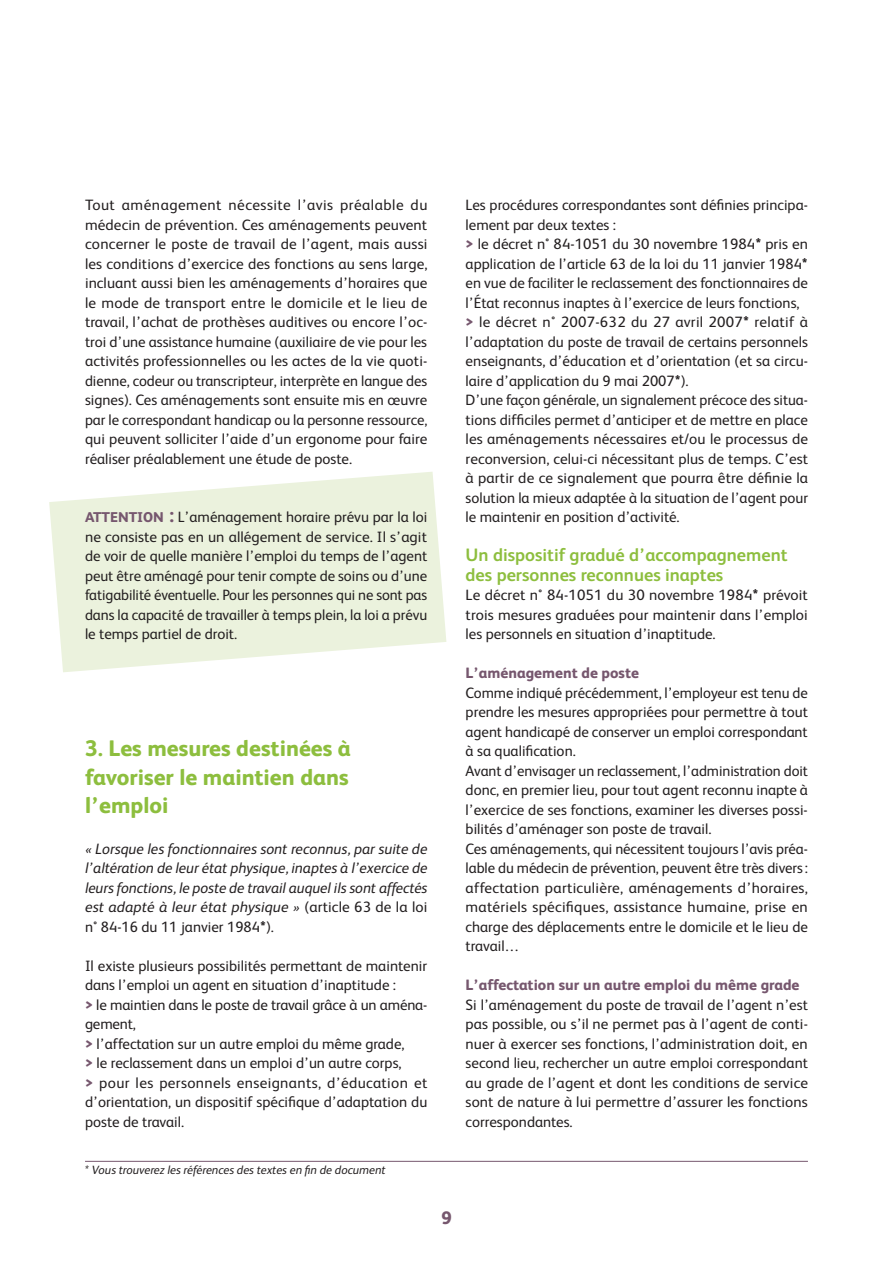
<style>
.page{position:relative;width:893px;height:1263px;background:#fff}
.page>*{position:absolute;margin:0;border:0;box-sizing:border-box;transform-origin:0 0}
.t1{font:800 22.5px/28.5px "FS Albert";color:#8dbe3e;text-align:justify}
.t2{font:700 18px/19.5px "FS Albert";color:#8dbe3e}
.t3{font:800 18px "FS Albert";color:#76576e}
.t4{font:15px/19.5px "FS Albert";color:#231f20;text-align:justify}
.t5{font:italic 15px/19.5px "FS Albert";letter-spacing:-.005em;color:#231f20;text-align:justify}
.t6{font:800 15px "FS Albert";color:#76576e}
.t7{font:italic 12px "FS Albert";color:#231f20}
.s1{font-weight:800;font-size:14.1px;color:#76576e}
.s2{font-weight:800;font-size:20.25px;color:#76576e}
.s3{font-style:normal}
.s4{font-weight:800;font-style:normal}
.s5{font-weight:800;color:#76576e}
.s6{font-weight:800}
</style>
<div class="page">
<svg style="left:49px;top:472px;width:397px;height:200px;fill:#ebf2dd"></svg>
<hr style="left:85px;top:1161px;width:723px;height:1px;background:#76576e">
<p class="t4" style="left:85px;top:195px;width:344px">Tout aménagement nécessite l’avis préalable du médecin de prévention. Ces aménagements peuvent concerner le poste de travail de l’agent, mais aussi les conditions d’exercice des fonctions au sens large, incluant aussi bien les aménagements d’horaires que le mode de transport entre le domicile et le lieu de travail, l’achat de prothèses auditives ou encore l’oc&shy;troi d’une assistance humaine (auxiliaire de vie pour les activités professionnelles ou les actes de la vie quoti&shy;dienne, codeur ou transcripteur, interprète en langue des signes). Ces aménagements sont ensuite mis en œuvre par le correspondant handicap ou la personne ressource, qui peuvent solliciter l’aide d’un ergonome pour faire réaliser préalablement une étude de poste.</p>
<p class="t4" style="left:85px;top:507px;width:344px"><span class="s1">ATTENTION</span> <span class="s2">:</span> L’aménagement horaire prévu par la loi ne consiste pas en un allégement de service. Il s’agit de voir de quelle manière l’emploi du temps de l’agent peut être aménagé pour tenir compte de soins ou d’une fatigabilité éventuelle. Pour les personnes qui ne sont pas dans la capacité de travailler à temps plein, la loi a prévu le temps partiel de droit.</p>
<h1 class="t1" style="left:85px;top:734px;width:267px">3. Les mesures destinées à favoriser le maintien dans l’emploi</h1>
<p class="t5" style="left:85px;top:839px;width:344px">« Lorsque les fonctionnaires sont reconnus, par suite de l’altération de leur état physique, inaptes à l’exercice de leurs fonctions, le poste de travail auquel ils sont affectés est adapté à leur état physique » <span class="s3">(article 63 de la loi n° 84-16 du 11 janvier 1984</span><span class="s4">*</span><span class="s3">).</span></p>
<p class="t4" style="left:85px;top:956px;width:344px;text-align:left">Il existe plusieurs possibilités permettant de maintenir dans l’emploi un agent en situation d’inaptitude :<br><span class="s5">&gt;</span> le maintien dans le poste de travail grâce à un aména&shy;gement,<br><span class="s5">&gt;</span> l’affectation sur un autre emploi du même grade,<br><span class="s5">&gt;</span> le reclassement dans un emploi d’un autre corps,<br><span class="s5">&gt;</span> pour les personnels enseignants, d’éducation et d’orientation, un dispositif spécifique d’adaptation du poste de travail.</p>
<p class="t7" style="left:85px;top:1163px;width:302px">* Vous trouverez les références des textes en fin de document</p>
<p class="t3" style="left:441px;top:1207px;width:12px">9</p>
<p class="t4" style="left:466px;top:195px;width:344px;text-align:left">Les procédures correspondantes sont définies principa&shy;lement par deux textes :<br><span class="s5">&gt;</span> le décret n° 84-1051 du 30 novembre 1984<span class="s6">*</span> pris en application de l’article 63 de la loi du 11 janvier 1984<span class="s6">* </span>en vue de faciliter le reclassement des fonctionnaires de l’État reconnus inaptes à l’exercice de leurs fonctions, <span class="s5">&gt;</span> le décret n° 2007-632 du 27 avril 2007<span class="s6">*</span> relatif à l’adaptation du poste de travail de certains personnels enseignants, d’éducation et d’orientation (et sa circu&shy;laire d’application du 9 mai 2007<span class="s6">*</span>).<br>D’une façon générale, un signalement précoce des situa&shy;tions difficiles permet d’anticiper et de mettre en place les aménagements nécessaires et/ou le processus de reconversion, celui-ci nécessitant plus de temps. C’est à partir de ce signalement que pourra être définie la solution la mieux adaptée à la situation de l’agent pour le maintenir en position d’activité.</p>
<p class="t2" style="left:466px;top:545px;width:323px">Un dispositif gradué d’accompagnement des personnes reconnues inaptes</p>
<p class="t4" style="left:466px;top:585px;width:344px">Le décret n° 84-1051 du 30 novembre 1984<span class="s6">*</span> prévoit trois mesures graduées pour maintenir dans l’emploi les personnels en situation d’inaptitude.</p>
<p class="t6" style="left:466px;top:664px;width:175px">L’aménagement de poste</p>
<p class="t4" style="left:466px;top:683px;width:344px;text-align:left">Comme indiqué précédemment, l’employeur est tenu de prendre les mesures appropriées pour permettre à tout agent handicapé de conserver un emploi correspondant à sa qualification.<br>Avant d’envisager un reclassement, l’administration doit donc, en premier lieu, pour tout agent reconnu inapte à l’exercice de ses fonctions, examiner les diverses possi&shy;bilités d’aménager son poste de travail.<br>Ces aménagements, qui nécessitent toujours l’avis préa&shy;lable du médecin de prévention, peuvent être très divers: affectation particulière, aménagements d’horaires, matériels spécifiques, assistance humaine, prise en charge des déplacements entre le domicile et le lieu de travail…</p>
<p class="t6" style="left:466px;top:976px;width:335px">L’affectation sur un autre emploi du même grade</p>
<p class="t4" style="left:466px;top:995px;width:344px">Si l’aménagement du poste de travail de l’agent n’est pas possible, ou s’il ne permet pas à l’agent de conti&shy;nuer à exercer ses fonctions, l’administration doit, en second lieu, rechercher un autre emploi correspondant au grade de l’agent et dont les conditions de service sont de nature à lui permettre d’assurer les fonctions correspondantes.</p>
</div>
